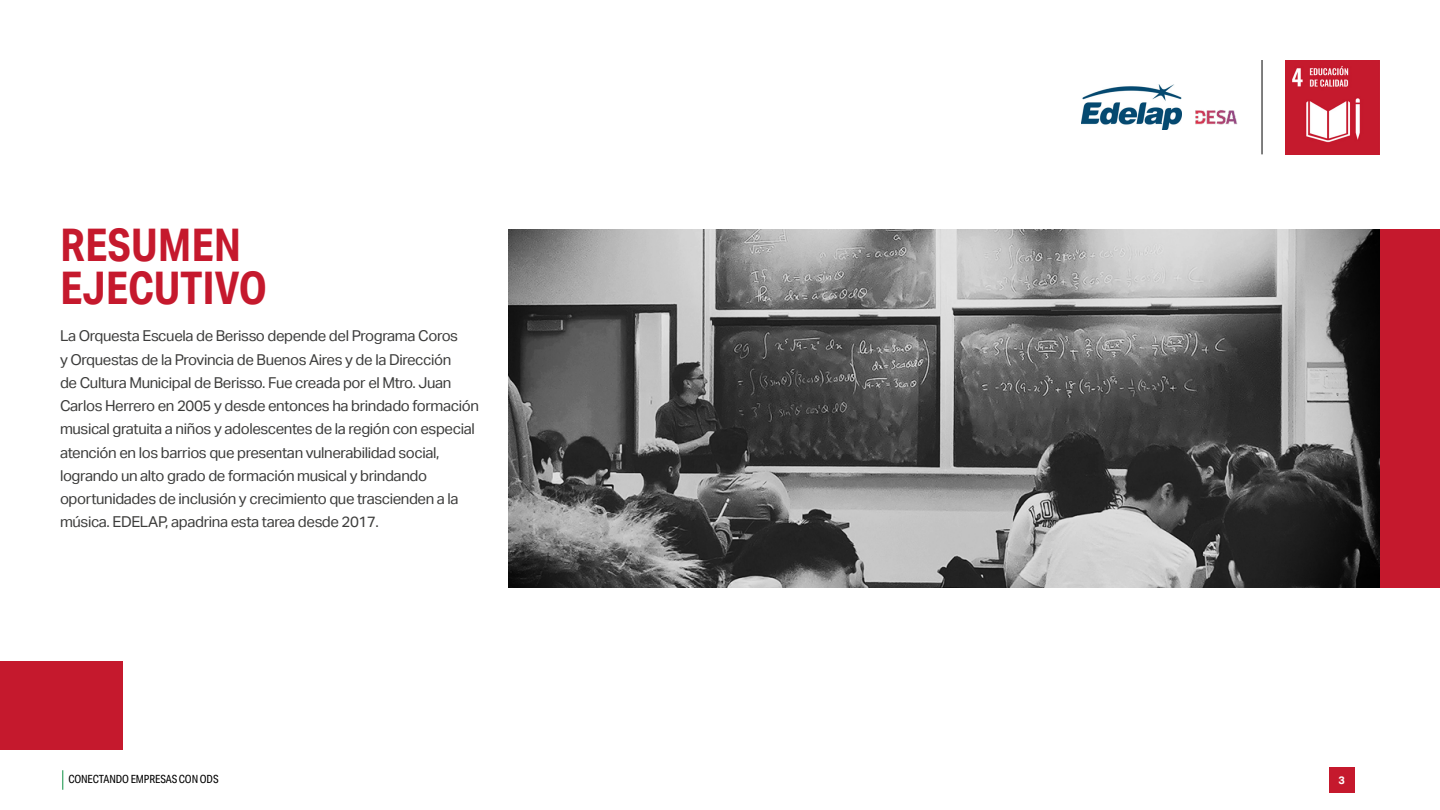
<style>
.page{position:relative;width:1440px;height:810px;background:#fff}
.page>*{position:absolute;margin:0;border:0;box-sizing:border-box;transform-origin:0 0}
.t1{font:700 45px/42.8px "Aktiv Grotesk Cd";color:#c5192d}
.t2{font:15px/23.2px "Aktiv Grotesk";letter-spacing:-.025em;color:#3c3c3b}
.t3{font:11.25px "Aktiv Grotesk Cd";letter-spacing:-.01em;color:#000}
.t4{font:700 10.88px "Aktiv Grotesk";color:#fff}
</style>
<div class="page">
<svg style="left:62px;top:770px;width:1px;height:20px"></svg>
<div style="left:1329px;top:767px;width:25px;height:26px;background:#c5192d"></div>
<img style="left:1285px;top:60px;width:95px;height:95px">
<hr style="left:1262px;top:60px;width:1px;height:94px;background:#000">
<img style="left:1081px;top:84px;width:100px;height:46px">
<img style="left:1195px;top:110px;width:43px;height:15px">
<img style="left:508px;top:229px;width:872px;height:359px">
<div style="left:1380px;top:229px;width:60px;height:359px;background:#c5192d"></div>
<div style="left:0;top:661px;width:123px;height:89px;background:#c5192d"></div>
<h1 class="t1" style="left:60px;top:223px;width:209px">RESUMEN<br>EJECUTIVO</h1>
<p class="t2" style="left:60px;top:325px;width:421px">La Orquesta Escuela de Berisso depende del Programa Coros<br>y Orquestas de la Provincia de Buenos Aires y de la Dirección<br>de Cultura Municipal de Berisso. Fue creada por el Mtro. Juan Carlos Herrero en 2005 y desde entonces ha brindado formación musical gratuita a niños y adolescentes de la región con especial atención en los barrios que presentan vulnerabilidad social, logrando un alto grado de formación musical y brindando oportunidades de inclusión y crecimiento que trascienden a la música. EDELAP, apadrina esta tarea desde 2017.</p>
<p class="t3" style="left:68px;top:773px;width:152px">CONECTANDO EMPRESAS CON ODS</p>
<p class="t4" style="left:1338px;top:774px;width:8px">3</p>
</div>
